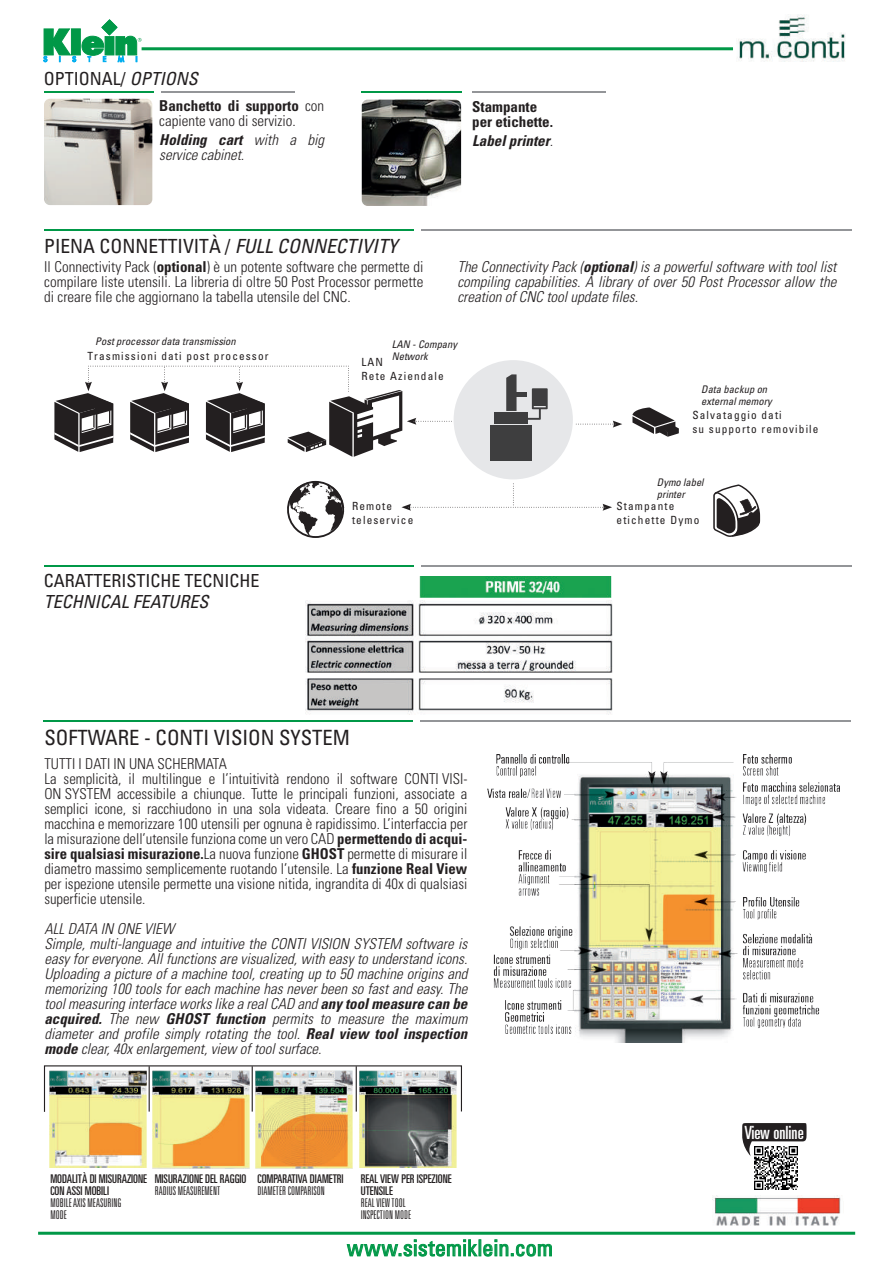
<style>
.page{position:relative;width:893px;height:1276px;background:#fff}
.page>*{position:absolute;margin:0;border:0;box-sizing:border-box;transform-origin:0 0}
.t1{font:condensed 22.35px "Univers";color:#009847}
.t2{font:condensed 21px "Univers";color:#231f20}
.t3{font:condensed 19.5px "Univers";color:#231f20}
.t4{font:ultra-condensed 18.15px "Univers";color:#fff}
.t5{font:condensed 18px "Univers";color:#231f20}
.t6{font:italic condensed 18px "Univers";color:#231f20}
.t7{font:300 condensed 15px/15px "Univers";color:#231f20}
.t8{font:italic 300 condensed 15px/15px "Univers";color:#231f20}
.t9{font:700 condensed 15px/15px "Univers";color:#231f20}
.t10{font:italic 700 condensed 15px "Univers";color:#231f20}
.t11{font:ultra-condensed 12px/12px "Univers";color:#231f20}
.t12{font:300 ultra-condensed 12px/12px "Univers";color:#231f20}
.t13{font:condensed 11.25px/13.5px "Univers";letter-spacing:.1em;color:#231f20}
.t14{font:italic condensed 10.5px/12px "Univers";color:#231f20}
.s1{font-style:italic}
.s2{font-weight:700}
.s3{font-weight:300}
</style>
<div class="page">
<img style="left:305px;top:576px;width:308px;height:139px">
<hr style="left:38px;top:1231px;width:817px;height:3px;background:#009847">
<svg style="left:43px;top:29px;width:33px;height:33px"></svg>
<div style="left:71px;top:29px;width:9px;height:26px;background:#009847"></div>
<svg style="left:82px;top:19px;width:60px;height:43px"></svg>
<hr style="left:421px;top:229px;width:431px;height:2px;background:#939598">
<hr style="left:45px;top:229px;width:369px;height:2px;background:#009847">
<hr style="left:421px;top:565px;width:431px;height:2px;background:#939598">
<hr style="left:45px;top:565px;width:369px;height:2px;background:#009847">
<img style="left:738px;top:14px;width:108px;height:47px">
<hr style="left:142px;top:47px;width:591px;height:3px;background:#009847">
<svg style="left:347px;top:1239px;width:205px;height:18px"></svg>
<img style="left:712px;top:1195px;width:129px;height:31px">
<img style="left:755px;top:1156px;width:43px;height:33px">
<hr style="left:161px;top:91px;width:134px;height:2px;background:#939598">
<hr style="left:44px;top:91px;width:110px;height:2px;background:#009847">
<img style="left:44px;top:99px;width:108px;height:106px">
<hr style="left:472px;top:91px;width:133px;height:2px;background:#939598">
<hr style="left:361px;top:92px;width:101px;height:1px;background:#009847">
<img style="left:362px;top:100px;width:99px;height:106px">
<svg style="left:576px;top:420px;width:46px;height:7px"></svg>
<svg style="left:632px;top:407px;width:47px;height:30px"></svg>
<div style="left:454px;top:360px;width:119px;height:119px;background:#e6e7e9;border-radius:50%"></div>
<svg style="left:526px;top:388px;width:22px;height:32px"></svg>
<div style="left:515px;top:392px;width:11px;height:5px;background:#3e3e3f"></div>
<div style="left:495px;top:412px;width:33px;height:11px;background:#3e3e3f"></div>
<div style="left:491px;top:425px;width:41px;height:35px;background:#3e3e3f"></div>
<svg style="left:506px;top:374px;width:11px;height:37px"></svg>
<div style="left:533px;top:390px;width:13px;height:16px;background:#3e3e3f"></div>
<svg style="left:54px;top:366px;width:398px;height:91px"></svg>
<svg style="left:713px;top:484px;width:47px;height:53px"></svg>
<svg style="left:401px;top:483px;width:211px;height:28px"></svg>
<svg style="left:287px;top:481px;width:58px;height:57px"></svg>
<hr style="left:420px;top:720px;width:431px;height:2px;background:#939598">
<hr style="left:44px;top:720px;width:369px;height:2px;background:#009847">
<img style="left:488px;top:754px;width:352px;height:289px">
<img style="left:49px;top:1070px;width:97px;height:97px">
<img style="left:152px;top:1070px;width:97px;height:98px">
<img style="left:256px;top:1071px;width:97px;height:97px">
<img style="left:360px;top:1070px;width:97px;height:97px">
<hr style="left:149px;top:1066px;width:1px;height:45px;background:#231f20">
<hr style="left:252px;top:1066px;width:1px;height:45px;background:#231f20">
<hr style="left:356px;top:1066px;width:1px;height:45px;background:#231f20">
<svg style="left:742px;top:1123px;width:65px;height:33px"></svg>
<p class="t5" style="left:44px;top:67px;width:156px">OPTIONAL/ <span class="s1">OPTIONS</span></p>
<p class="t7" style="left:159px;top:98px;width:166px"><span class="s2">Banchetto di supporto</span> con capiente vano di servizio.</p>
<p class="t8" style="left:159px;top:132px;width:166px"><span class="s2">Holding cart</span> with a big service cabinet.</p>
<p class="t9" style="left:472px;top:99px;width:82px">Stampante per etichette.</p>
<p class="t10" style="left:472px;top:132px;width:82px">Label printer<span class="s3">.</span></p>
<h3 class="t3" style="left:44px;top:233px;width:355px">PIENA CONNETTIVITÀ / <span class="s1">FULL CONNECTIVITY</span></h3>
<p class="t7" style="left:44px;top:260px;width:381px;text-align:justify">Il Connectivity Pack (<span class="s2">optional</span>) è un potente software che permette di compilare liste utensili. La libreria di oltre 50 Post Processor permette di creare file che aggiornano la tabella utensile del CNC.</p>
<p class="t8" style="left:457px;top:260px;width:381px;text-align:justify">The Connectivity Pack (<span class="s2">optional</span>) is a powerful software with tool list compiling capabilities. A library of over 50 Post Processor allow the creation of CNC tool update files.</p>
<p class="t14" style="left:95px;top:335px;width:142px">Post processor data transmission</p>
<p class="t14" style="left:392px;top:338px;width:67px">LAN - Company<br>Network</p>
<p class="t13" style="left:87px;top:349px;width:183px">Trasmissioni dati post processor</p>
<p class="t13" style="left:362px;top:355px;width:84px">LAN<br>Rete Aziendale</p>
<p class="t5" style="left:44px;top:569px;width:217px">CARATTERISTICHE TECNICHE</p>
<p class="t6" style="left:44px;top:590px;width:166px">TECHNICAL FEATURES</p>
<p class="t13" style="left:352px;top:499px;width:63px">Remote teleservice</p>
<h2 class="t2" style="left:44px;top:724px;width:307px">SOFTWARE - CONTI VISION SYSTEM</h2>
<p class="t7" style="left:44px;top:756px;width:425px">TUTTI I DATI IN UNA SCHERMATA<br>La semplicità, il multilingue e l’intuitività rendono il software CONTI VISI-ON SYSTEM accessibile a chiunque. Tutte le principali funzioni, associate a semplici icone, si racchiudono in una sola videata. Creare fino a 50 origini macchina e memorizzare 100 utensili per ognuna è rapidissimo. L’interfaccia per la misurazione dell’utensile funziona come un vero CAD <span class="s2">permettendo di acqui&shy;sire qualsiasi misurazione.</span>La nuova funzione <span class="s2">GHOST</span> permette di misurare il diametro massimo semplicemente ruotando l’utensile. La <span class="s2">funzione Real View </span>per ispezione utensile permette una visione nitida, ingrandita di 40x di qualsiasi superficie utensile.</p>
<p class="t8" style="left:44px;top:921px;width:425px">ALL DATA IN ONE VIEW<br>Simple, multi-language and intuitive the CONTI VISION SYSTEM software is easy for everyone. All functions are visualized, with easy to understand icons.<br>Uploading a picture of a machine tool, creating up to 50 machine origins and memorizing 100 tools for each machine has never been so fast and easy. The tool measuring interface works like a real CAD and <span class="s2">any tool measure can be acquired.</span> The new <span class="s2">GHOST function</span> permits to measure the maximum diameter and profile simply rotating the tool. <span class="s2">Real view tool inspection mode</span> clear, 40x enlargement, view of tool surface.</p>
<p class="t11" style="left:50px;top:1172px;width:98px">MODALITÀ DI MISURAZIONE<br>CON ASSI MOBILI</p>
<p class="t12" style="left:50px;top:1196px;width:73px">MOBILEAXIS MEASURING<br>MODE</p>
<p class="t11" style="left:155px;top:1172px;width:93px">MISURAZIONE DEL RAGGIO</p>
<p class="t12" style="left:155px;top:1184px;width:67px">RADIUS MEASUREMENT</p>
<p class="t11" style="left:257px;top:1172px;width:88px">COMPARATIVA DIAMETRI</p>
<p class="t12" style="left:257px;top:1184px;width:69px">DIAMETERCOMPARISON</p>
<p class="t11" style="left:361px;top:1172px;width:92px">REAL VIEW PER ISPEZIONE<br>UTENSILE</p>
<p class="t12" style="left:361px;top:1196px;width:52px">REALVIEW TOOL<br>INSPECTION MODE</p>
<h1 class="t1" style="left:347px;top:1233px;width:207px">www.sistemiklein.com</h1>
<p class="t14" style="left:701px;top:383px;width:72px">Data backup on external memory</p>
<p class="t13" style="left:692px;top:408px;width:128px">Salvataggio dati<br>su supporto removibile</p>
<p class="t14" style="left:657px;top:476px;width:48px">Dymo label printer</p>
<p class="t13" style="left:617px;top:499px;width:84px">Stampante etichette Dymo</p>
<p class="t4" style="left:744px;top:1122px;width:61px">View online</p>
</div>
